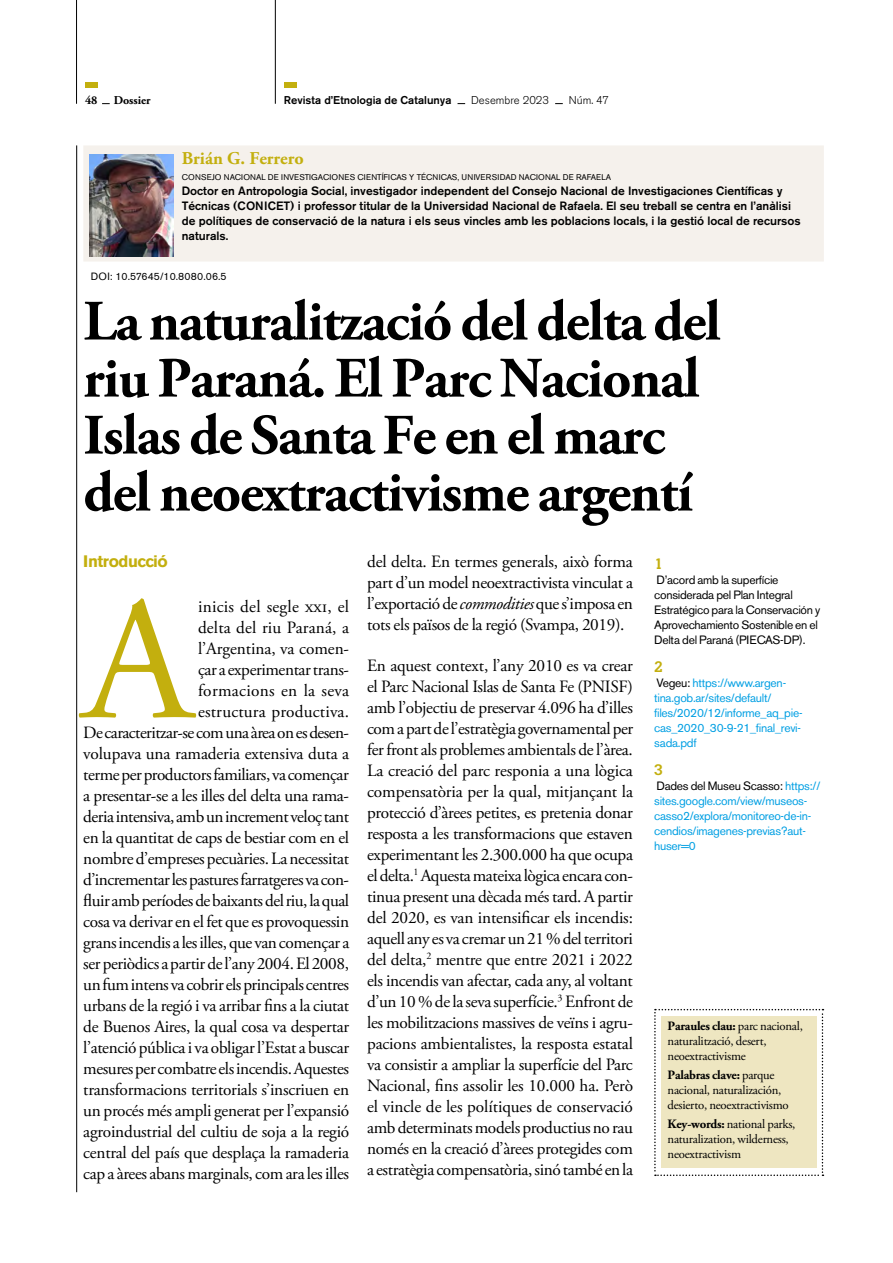
<style>
.page{position:relative;width:893px;height:1263px;background:#fff}
.page>*{position:absolute;margin:0;border:0;box-sizing:border-box;transform-origin:0 0}
.TEXT_CAPITULAR{font:175.65px "Adobe Garamond Pro";color:#c3af0e}
.TITOL_01{font:700 57px/57px "Adobe Garamond Pro";letter-spacing:-.025em;color:#000}
.Nom_01_Autor{font:700 18px "Adobe Garamond Pro";color:#c3af0e}
.TEXT_CAPITULAR-2{font:17.25px/21px "Adobe Garamond Pro";letter-spacing:-.02em;color:#000;text-align:right}
.Text{font:17.25px/21px "Adobe Garamond Pro";letter-spacing:-.02em;color:#000;text-align:justify}
.TITOL_COLOR{font:700 16.5px "Akzidenz Grotesk BE";letter-spacing:-.025em;color:#c3af0e}
.Notes_Text_-_22{font:500 15px "Boton";color:#c3af0e}
.Paraula_Clau{font:12.75px/15px "Adobe Garamond Pro";letter-spacing:-.02em;color:#000}
._06_CURRICULUM-TEXT{font:500 12px/15px "Akzidenz Grotesk BE";color:#000}
.Notes_Text_-_22-2{font:12px/15px "Akzidenz Grotesk BE";letter-spacing:-.02em;color:#009fe3}
.Notes_Text_-_22-3{font:12px/15px "Akzidenz Grotesk BE";letter-spacing:-.02em;color:#000}
.t1{font:700 12px "Adobe Garamond Pro";color:#000}
.t2{font:500 11.25px "Akzidenz Grotesk BE";color:#000}
.t3{font:300 11.25px "Akzidenz Grotesk BE";color:#000}
.Lloc_02_Autor{font:10.5px "Akzidenz Grotesk BE";letter-spacing:.02em;color:#000}
.Lloc_01_Autor{font:8.25px "Akzidenz Grotesk BE";letter-spacing:.02em;color:#000}
.s1{font-style:italic}
.s2{color:#000}
.s3{font-weight:700}
</style>
<div class="page">
<div style="left:86px;top:148px;width:735px;height:110px;background:#f5f1ec"></div>
<div style="left:83px;top:145px;width:741px;height:116px;border:6px solid #f5f1ec"></div>
<img style="left:89px;top:154px;width:84px;height:103px">
<svg style="left:654px;top:1009px;width:169px;height:167px;background:#ede6c7"></svg>
<hr style="left:275px;top:0;width:1px;height:104px;background:#000">
<hr style="left:76px;top:0;width:1px;height:104px;background:#000">
<hr style="left:76px;top:145px;width:1px;height:1047px;background:#000">
<div style="left:85px;top:82px;width:12px;height:6px;background:#c3af0e"></div>
<div style="left:284px;top:82px;width:12px;height:6px;background:#c3af0e"></div>
<p class="t1" style="left:85px;top:93px;width:14px">48</p>
<p class="t1" style="left:114px;top:93px;width:39px">Dossier</p>
<p class="t2" style="left:284px;top:93px;width:169px">Revista d’Etnologia de Catalunya</p>
<p class="t3" style="left:471px;top:94px;width:79px">Desembre 2023</p>
<p class="t3" style="left:569px;top:94px;width:42px">Núm. 47</p>
<p class="Nom_01_Autor" style="left:182px;top:148px;width:123px">Brián G. Ferrero</p>
<p class="Lloc_01_Autor" style="left:182px;top:172px;width:431px">CONSEJO NACIONAL DE INVESTIGACIONES CIENTÍFICAS Y TÉCNICAS, UNIVERSIDAD NACIONAL DE RAFAELA</p>
<p class="_06_CURRICULUM-TEXT" style="left:182px;top:183px;width:620px">Doctor en Antropologia Social, investigador independent del Consejo Nacional de Investigaciones Científicas y Técnicas (CONICET) i professor titular de la Universidad Nacional de Rafaela. El seu treball se centra en l’anàlisi de polítiques de conservació de la natura i els seus vincles amb les poblacions locals, i la gestió local de recursos naturals.</p>
<p class="Lloc_02_Autor" style="left:91px;top:270px;width:137px">DOI: 10.57645/10.8080.06.5</p>
<h1 class="TITOL_01" style="left:83px;top:294px;width:639px">La naturalització del delta del riu Paraná. El Parc Nacional<br>Islas de Santa Fe en el marc del neoextractivisme argentí</h1>
<h2 class="TITOL_COLOR" style="left:83px;top:552px;width:86px">Introducció</h2>
<p class="TEXT_CAPITULAR" style="left:83px;top:556px;width:111px">A</p>
<p class="TEXT_CAPITULAR-2" style="left:367px;top:552px;width:267px;text-align:justify">del delta. En termes generals, això forma part d’un model neoextractivista vinculat a l’exportació de <span class="s1">commodities</span> que s’imposa en tots els països de la regió (Svampa, 2019).</p>
<p class="Text" style="left:367px;top:656px;width:268px">En aquest context, l’any 2010 es va crear el Parc Nacional Islas de Santa Fe (PNISF) amb l’objectiu de preservar 4.096 ha d’illes com a part de l’estratègia governamental per fer front als problemes ambientals de l’àrea.<br>La creació del parc responia a una lògica compensatòria per la qual, mitjançant la protecció d’àrees petites, es pretenia donar resposta a les transformacions que estaven experimentant les 2.300.000 ha que ocupa el delta.<sup>1</sup> Aquesta mateixa lògica encara con&shy;tinua present una dècada més tard. A partir del 2020, es van intensificar els incendis: aquell any es va cremar un 21% del territori del delta,<sup>2</sup> mentre que entre 2021 i 2022 els incendis van afectar, cada any, al voltant d’un 10% de la seva superfície.<sup>3</sup> Enfront de les mobilitzacions massives de veïns i agru&shy;pacions ambientalistes, la resposta estatal va consistir a ampliar la superfície del Parc Nacional, fins assolir les 10.000 ha. Però el vincle de les polítiques de conservació amb determinats models productius no rau només en la creació d’àrees protegides com a estratègia compensatòria, sinó també en la</p>
<p class="Notes_Text_-_22" style="left:654px;top:555px;width:11px">1</p>
<p class="Notes_Text_-_22-3" style="left:654px;top:572px;width:168px">D’acord amb la superfície considerada pel Plan Integral<br>Estratégico para la Conservación y<br>Aprovechamiento Sostenible en el<br>Delta del Paraná (PIECAS-DP).</p>
<p class="Notes_Text_-_22" style="left:654px;top:658px;width:11px">2</p>
<p class="Notes_Text_-_22-2" style="left:654px;top:675px;width:150px"><span class="s2">Vegeu:</span> https://www.argen&shy;tina.gob.ar/sites/default/ files/2020/12/informe_aq_pie&shy;cas_2020_30-9-21_final_revi&shy;sada.pdf</p>
<p class="Notes_Text_-_22" style="left:654px;top:760px;width:11px">3</p>
<p class="Notes_Text_-_22-2" style="left:654px;top:778px;width:168px"><span class="s2">Dades del Museu Scasso:</span> https:// sites.google.com/view/museos&shy;casso2/explora/monitoreo-de-in&shy;cendios/imagenes-previas?aut&shy;huser=0</p>
<p class="TEXT_CAPITULAR-2" style="left:83px;top:597px;width:268px">inicis del segle xxi, el<br>delta del riu Paraná, a<br>l’Argentina, va comen-<br>çar a experimentar trans-<br>formacions en la seva<br>estructura productiva.<br>De caracteritzar-se com una àrea on es desen&shy;volupava una ramaderia extensiva duta a terme per productors familiars, va començar a presentar-se a les illes del delta una rama&shy;deria intensiva, amb un increment veloç tant en la quantitat de caps de bestiar com en el nombre d’empreses pecuàries. La necessitat d’incrementar les pastures farratgeres va con&shy;fluir amb períodes de baixants del riu, la qual cosa va derivar en el fet que es provoquessin grans incendis a les illes, que van començar a ser periòdics a partir de l’any 2004. El 2008, un fum intens va cobrir els principals centres urbans de la regió i va arribar fins a la ciutat de Buenos Aires, la qual cosa va despertar l’atenció pública i va obligar l’Estat a buscar mesures per combatre els incendis. Aquestes transformacions territorials s’inscriuen en un procés més ampli generat per l’expansió agroindustrial del cultiu de soja a la regió central del país que desplaça la ramaderia cap a àrees abans marginals, com ara les illes</p>
<p class="Paraula_Clau" style="left:668px;top:1019px;width:137px"><span class="s3">Paraules clau:</span> parc nacional, naturalització, desert, neoextractivisme</p>
<p class="Paraula_Clau" style="left:668px;top:1068px;width:123px"><span class="s3">Palabras clave:</span> parque nacional, naturalización, desierto, neoextractivismo</p>
<p class="Paraula_Clau" style="left:668px;top:1117px;width:129px"><span class="s3">Key-words:</span> national parks, naturalization, wilderness, neoextractivism</p>
</div>
